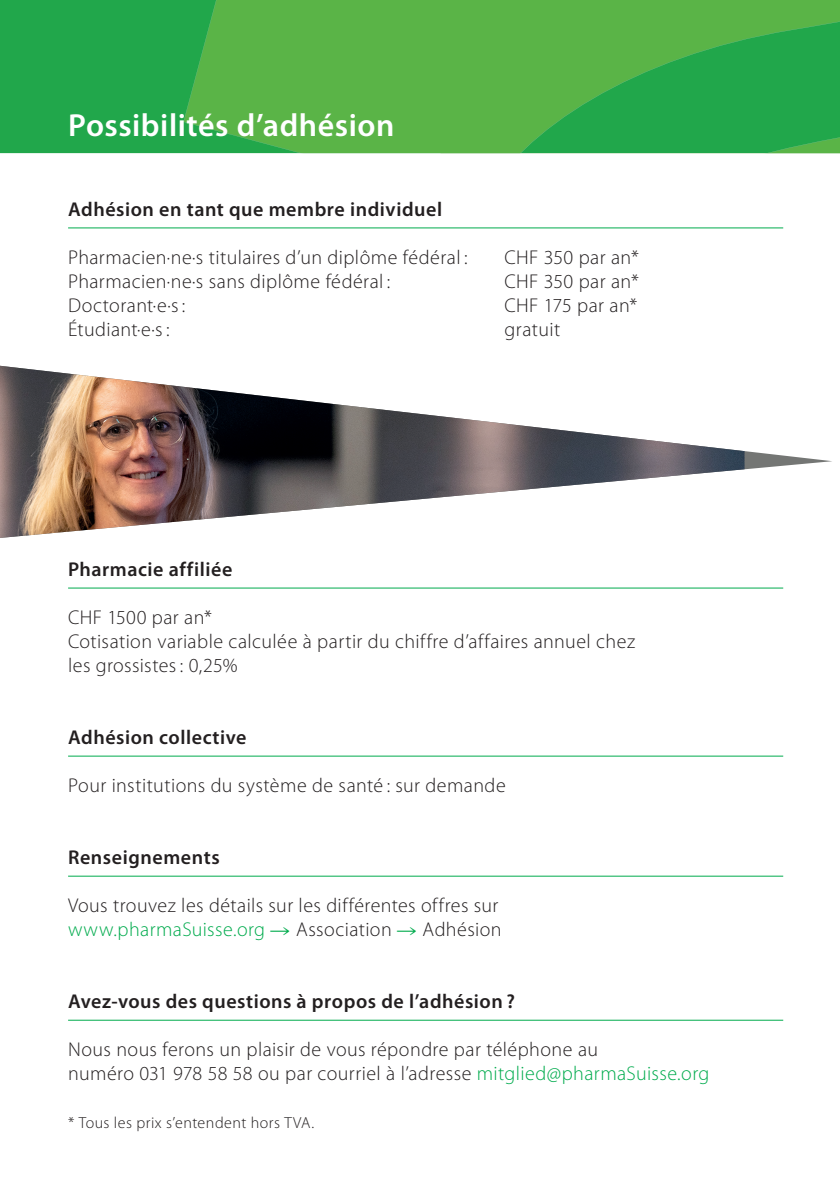
<style>
.page{position:relative;width:840px;height:1191px;background:#fff}
.page>*{position:absolute;margin:0;border:0;box-sizing:border-box;transform-origin:0 0}
.t1{font:600 32px "Myriad Pro";letter-spacing:.015em;color:#fff}
.t2{font:300 20px/24px "Myriad Pro";letter-spacing:.02em;color:#231f20}
.t3{font:600 20px "Myriad Pro";letter-spacing:.025em;color:#231f20}
.t4{font:300 16px "Myriad Pro";letter-spacing:.035em;color:#231f20}
.s1{color:#00ab4d}
</style>
<div class="page">
<div style="left:0;top:0;width:183px;height:153px;background:#21a74b"></div>
<svg style="left:183px;top:0;width:297px;height:153px;background:#54b247"></svg>
<svg style="left:480px;top:0;width:359px;height:153px;background:#3ead49"></svg>
<hr style="left:68px;top:227px;width:714px;height:1px;background:#00ab4d">
<hr style="left:68px;top:587px;width:714px;height:1px;background:#00ab4d">
<hr style="left:68px;top:755px;width:714px;height:1px;background:#00ab4d">
<hr style="left:68px;top:875px;width:714px;height:1px;background:#00ab4d">
<hr style="left:68px;top:1019px;width:714px;height:1px;background:#00ab4d">
<svg style="left:744px;top:451px;width:87px;height:19px"></svg>
<img style="left:0;top:366px;width:744px;height:172px">
<h1 class="t1" style="left:68px;top:108px;width:327px">Possibilités d’adhésion</h1>
<p class="t3" style="left:68px;top:198px;width:375px">Adhésion en tant que membre individuel</p>
<p class="t2" style="left:68px;top:246px;width:401px">Pharmacien·ne·s titulaires d’un diplôme fédéral :</p>
<p class="t2" style="left:504px;top:246px;width:136px">CHF 350 par an*</p>
<p class="t2" style="left:68px;top:270px;width:323px">Pharmacien·ne·s sans diplôme fédéral :</p>
<p class="t2" style="left:504px;top:270px;width:136px">CHF 350 par an*</p>
<p class="t2" style="left:68px;top:294px;width:119px">Doctorant·e·s:</p>
<p class="t2" style="left:504px;top:294px;width:134px">CHF 175 par an*</p>
<p class="t2" style="left:68px;top:318px;width:103px">Étudiant·e·s :</p>
<p class="t2" style="left:504px;top:318px;width:57px">gratuit</p>
<p class="t3" style="left:68px;top:558px;width:166px">Pharmacie affiliée</p>
<p class="t2" style="left:68px;top:606px;width:568px">CHF 1500 par an*<br>Cotisation variable calculée à partir du chiffre d’affaires annuel chez les grossistes: 0,25%</p>
<p class="t3" style="left:68px;top:726px;width:180px">Adhésion collective</p>
<p class="t2" style="left:68px;top:774px;width:439px">Pour institutions du système de santé : sur demande</p>
<p class="t3" style="left:68px;top:846px;width:153px">Renseignements</p>
<p class="t2" style="left:68px;top:894px;width:435px">Vous trouvez les détails sur les différentes offres sur <span class="s1">www.pharmaSuisse.org</span> <span class="s1">→</span> Association <span class="s1">→</span> Adhésion</p>
<p class="t3" style="left:68px;top:990px;width:448px">Avez-vous des questions à propos de l’adhésion ?</p>
<p class="t2" style="left:68px;top:1038px;width:642px">Nous nous ferons un plaisir de vous répondre par téléphone au<br>numéro 031 978 58 58 ou par courriel à l’adresse <span class="s1">mitglied@pharmaSuisse.org</span></p>
<p class="t4" style="left:68px;top:1114px;width:247px">* Tous les prix s’entendent hors TVA.</p>
</div>
